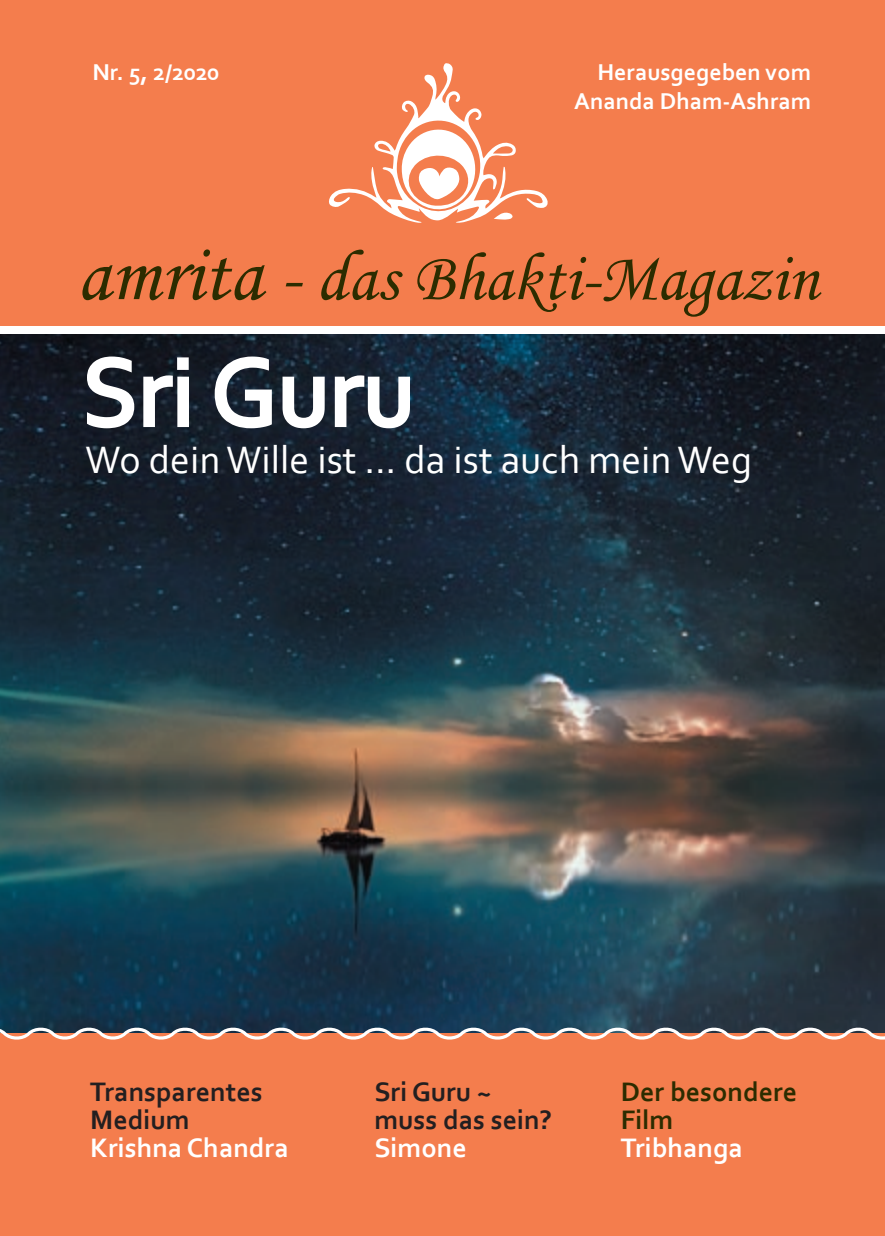
<style>
.page{position:relative;width:885px;height:1236px;background:#fff}
.page>*{position:absolute;margin:0;border:0;box-sizing:border-box;transform-origin:0 0}
.t1{font:100px "Corbel";color:#fff}
.t2{font:68px "Monotype Corsiva";color:#2c2c00}
.t3{font:40px "Corbel";color:#fff}
.t4{font:700 28px/28px "Corbel";color:#231f20}
.t5{font:700 28px "Corbel";color:#fff}
.t6{font:700 28px/28px "Corbel";color:#2c2c00}
.t7{font:700 24px/28.8px "Corbel";color:#fff;text-align:right}
.s1{font-size:80px}
.s2{font-size:72px}
</style>
<div class="page">
<div style="left:0;top:0;width:884px;height:325px;background:#f47d4d"></div>
<img style="left:0;top:335px;width:884px;height:688px">
<div style="left:0;top:1023px;width:884px;height:213px;background:#f47d4d"></div>
<svg style="left:84px;top:354px;width:107px;height:77px"></svg>
<svg style="left:212px;top:354px;width:62px;height:77px"></svg>
<svg style="left:280px;top:375px;width:47px;height:56px"></svg>
<svg style="left:333px;top:373px;width:79px;height:58px"></svg>
<svg style="left:329px;top:63px;width:219px;height:160px"></svg>
<p class="t7" style="left:92px;top:57px;width:129px">Nr. 5, 2/2020</p>
<p class="t7" style="left:574px;top:57px;width:238px">Herausgegeben vom<br>Ananda Dham-Ashram</p>
<h2 class="t2" style="left:76px;top:237px;width:743px"><span class="s1">amrita</span> <span class="s2">- d</span>as Bhakti-Magazin</h2>
<h1 class="t1" style="left:83px;top:330px;width:333px">Sri Guru</h1>
<h3 class="t3" style="left:86px;top:435px;width:668px">Wo dein Wille ist ... da ist auch mein Weg</h3>
<p class="t4" style="left:90px;top:1077px;width:174px">Transparentes<br>Medium</p>
<p class="t5" style="left:90px;top:1131px;width:200px">Krishna Chandra</p>
<p class="t4" style="left:374px;top:1077px;width:179px">Sri Guru ~ muss das sein?</p>
<p class="t5" style="left:374px;top:1131px;width:94px">Simone</p>
<p class="t6" style="left:621px;top:1077px;width:178px">Der besondere<br>Film</p>
<p class="t5" style="left:621px;top:1131px;width:124px">Tribhanga</p>
</div>
